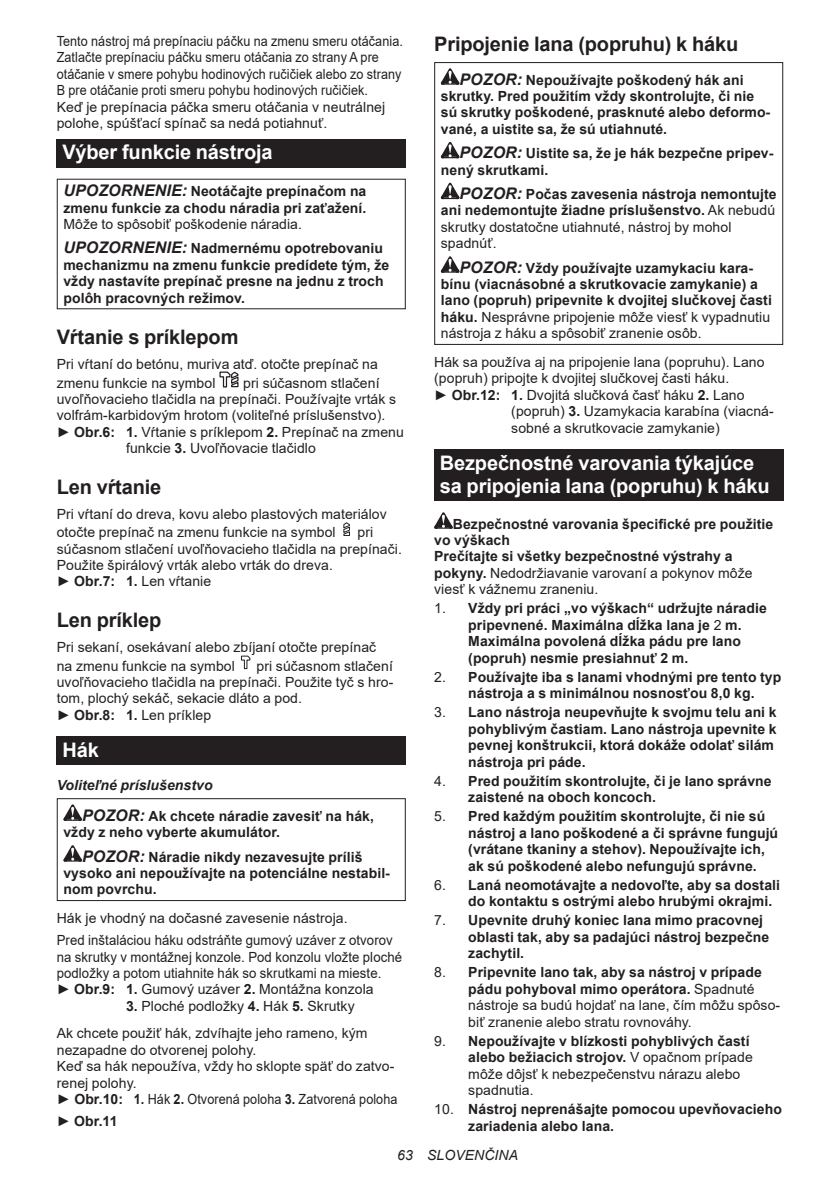
<style>
.page{position:relative;width:840px;height:1191px;background:#fff}
.page>*{position:absolute;margin:0;border:0;box-sizing:border-box;transform-origin:0 0}
.t1{font:700 20px/23.4px "Arial";letter-spacing:-.01em;color:#fff}
.t2{font:700 20px "Arial";letter-spacing:-.01em;color:#231f20}
.t3{font:700 14px/16.4px "Arial";letter-spacing:.005em;color:#231f20}
.t4{font:14px/16.4px "Arial";letter-spacing:.005em;color:#231f20}
.t5{font:14px/16.4px "Arial";letter-spacing:.005em;color:#231f20;scale:.9 1}
.t6{font:14px/16.4px "Arial";letter-spacing:.005em;color:#231f20;scale:.94 1}
.t7{font:italic 14px "Arial";letter-spacing:.005em;color:#231f20}
.s1{font-style:italic;font-size:16px}
.s2{font-weight:700;font-style:italic;font-size:16px}
.s3{font-weight:700}
.s4{font-style:italic}
.s5{font-weight:400}
</style>
<div class="page">
<div style="left:57px;top:139px;width:348px;height:29px;background:#231f20"></div>
<svg style="left:219px;top:371px;width:20px;height:17px"></svg>
<svg style="left:343px;top:522px;width:7px;height:14px"></svg>
<svg style="left:241px;top:655px;width:10px;height:14px"></svg>
<div style="left:57px;top:736px;width:348px;height:29px;background:#231f20"></div>
<svg style="left:63px;top:804px;width:19px;height:16px"></svg>
<svg style="left:63px;top:845px;width:19px;height:16px"></svg>
<div style="left:57px;top:798px;width:348px;height:103px;border:1px solid #231f20"></div>
<svg style="left:440px;top:68px;width:19px;height:17px"></svg>
<svg style="left:440px;top:142px;width:19px;height:16px"></svg>
<svg style="left:440px;top:183px;width:19px;height:16px"></svg>
<svg style="left:440px;top:256px;width:19px;height:17px"></svg>
<div style="left:434px;top:62px;width:348px;height:283px;border:1px solid #231f20"></div>
<div style="left:434px;top:449px;width:348px;height:52px;background:#231f20"></div>
<svg style="left:434px;top:512px;width:18px;height:17px"></svg>
<p class="t5" style="left:57px;top:33px;width:386px">Tento nástroj má prepínaciu páčku na zmenu smeru otáčania.<br>Zatlačte prepínaciu páčku smeru otáčania zo strany A pre otáčanie v smere pohybu hodinových ručičiek alebo zo strany B pre otáčanie proti smeru pohybu hodinových ručičiek.<br>Keď je prepínacia páčka smeru otáčania v neutrálnej polohe, spúšťací spínač sa nedá potiahnuť.</p>
<h1 class="t1" style="left:62px;top:141px;width:211px">Výber funkcie nástroja</h1>
<p class="t3" style="left:63px;top:183px;width:304px"><span class="s1">UPOZORNENIE:</span> Neotáčajte prepínačom na zmenu funkcie za chodu náradia pri zaťažení.</p>
<p class="t4" style="left:63px;top:212px;width:321px;line-height:24.4px">Môže to spôsobiť poškodenie náradia.<br><span class="s2">UPOZORNENIE:</span> <span class="s3">Nadmernému opotrebovaniu</span></p>
<p class="t3" style="left:63px;top:257px;width:327px">mechanizmu na zmenu funkcie predídete tým, že vždy nastavíte prepínač presne na jednu z troch polôh pracovných režimov.</p>
<h1 class="t2" style="left:57px;top:323px;width:183px">Vŕtanie s príklepom</h1>
<p class="t4" style="left:57px;top:354px;width:322px;line-height:18.8px">Pri vŕtaní do betónu, muriva atď. otočte prepínač na zmenu funkcie na symbol</p>
<p class="t4" style="left:243px;top:374px;width:138px">pri súčasnom stlačení</p>
<p class="t4" style="left:57px;top:391px;width:341px">uvoľňovacieho tlačidla na prepínači. Používajte vrták s</p>
<p class="t4" style="left:57px;top:407px;width:330px">volfrám-karbidovým hrotom (voliteľné príslušenstvo).</p>
<p class="t4" style="left:57px;top:423px;width:348px">► <span class="s3">Obr.6: 1.</span> Vŕtanie s príklepom <span class="s3">2.</span> Prepínač na zmenu</p>
<p class="t4" style="left:126px;top:440px;width:191px">funkcie <span class="s3">3.</span> Uvoľňovacie tlačidlo</p>
<h1 class="t2" style="left:57px;top:472px;width:106px">Len vŕtanie</h1>
<p class="t4" style="left:57px;top:504px;width:331px;line-height:18.8px">Pri vŕtaní do dreva, kovu alebo plastových materiálov otočte prepínač na zmenu funkcie na symbol</p>
<p class="t4" style="left:57px;top:524px;width:346px;text-indent:300px">pri súčasnom stlačení uvoľňovacieho tlačidla na prepínači.<br>Použite špirálový vrták alebo vrták do dreva.<br>► <span class="s3">Obr.7: 1.</span> Len vŕtanie</p>
<h1 class="t2" style="left:57px;top:606px;width:106px">Len príklep</h1>
<p class="t4" style="left:57px;top:637px;width:321px;line-height:18.8px">Pri sekaní, osekávaní alebo zbíjaní otočte prepínač na zmenu funkcie na symbol</p>
<p class="t4" style="left:57px;top:657px;width:338px;text-indent:200px">pri súčasnom stlačení uvoľňovacieho tlačidla na prepínači. Použite tyč s hro&shy;tom, plochý sekáč, sekacie dláto a pod.<br>► <span class="s3">Obr.8: 1.</span> Len príklep</p>
<h1 class="t1" style="left:62px;top:738px;width:38px">Hák</h1>
<p class="t3" style="left:82px;top:770px;width:293px;line-height:30.6px;text-indent:-25px"><span class="s4">Voliteľné príslušenstvo<br></span><span class="s1">POZOR:</span> Ak chcete náradie zavesiť na hák,</p>
<p class="t3" style="left:82px;top:820px;width:282px;line-height:24.4px;text-indent:-19px">vždy z neho vyberte akumulátor.<br><span class="s1">POZOR:</span> Náradie nikdy nezavesujte príliš</p>
<p class="t3" style="left:63px;top:865px;width:328px">vysoko ani nepoužívajte na potenciálne nestabil&shy;nom povrchu.</p>
<p class="t4" style="left:57px;top:907px;width:337px;line-height:22px">Hák je vhodný na dočasné zavesenie nástroja.<br>Pred inštaláciou háku odstráňte gumový uzáver z otvorov</p>
<p class="t6" style="left:57px;top:948px;width:369px">na skrutky v montážnej konzole. Pod konzolu vložte ploché podložky a potom utiahnite hák so skrutkami na mieste.<br>► <span class="s3">Obr.9: 1.</span> Gumový uzáver <span class="s3">2.</span> Montážna konzola</p>
<p class="t4" style="left:57px;top:991px;width:312px;line-height:27.8px;text-indent:69px"><span class="s3">3.</span> Ploché podložky <span class="s3">4.</span> Hák <span class="s3">5.</span> Skrutky<br>Ak chcete použiť hák, zdvíhajte jeho rameno, kým</p>
<p class="t4" style="left:57px;top:1041px;width:342px">nezapadne do otvorenej polohy.<br>Keď sa hák nepoužíva, vždy ho sklopte späť do zatvo&shy;renej polohy.<br>► <span class="s3">Obr.10: 1.</span> Hák <span class="s3">2.</span> Otvorená poloha <span class="s3">3.</span> Zatvorená poloha</p>
<p class="t3" style="left:57px;top:1113px;width:62px"><span class="s5">►</span> Obr.11</p>
<h1 class="t2" style="left:434px;top:30px;width:305px">Pripojenie lana (popruhu) k háku</h1>
<p class="t3" style="left:440px;top:72px;width:331px;text-indent:19px"><span class="s1">POZOR:</span> Nepoužívajte poškodený hák ani skrutky. Pred použitím vždy skontrolujte, či nie sú skrutky poškodené, prasknuté alebo deformo&shy;vané, a uistite sa, že sú utiahnuté.</p>
<p class="t3" style="left:440px;top:145px;width:334px;text-indent:19px"><span class="s1">POZOR:</span> Uistite sa, že je hák bezpečne pripev&shy;nený skrutkami.</p>
<p class="t3" style="left:440px;top:186px;width:337px;text-indent:19px"><span class="s1">POZOR:</span> Počas zavesenia nástroja nemontujte ani nedemontujte žiadne príslušenstvo. <span class="s5">Ak nebudú skrutky dostatočne utiahnuté, nástroj by mohol spadnúť.</span></p>
<p class="t3" style="left:440px;top:260px;width:332px;text-indent:19px"><span class="s1">POZOR:</span> Vždy používajte uzamykaciu kara&shy;bínu (viacnásobné a skrutkovacie zamykanie) a lano (popruh) pripevnite k dvojitej slučkovej časti háku. <span class="s5">Nesprávne pripojenie môže viesť k vypadnutiu nástroja z háku a spôsobiť zranenie osôb.</span></p>
<p class="t4" style="left:434px;top:354px;width:332px">Hák sa používa aj na pripojenie lana (popruhu). Lano</p>
<p class="t4" style="left:434px;top:370px;width:296px">(popruh) pripojte k dvojitej slučkovej časti háku.</p>
<p class="t4" style="left:434px;top:386px;width:312px">► <span class="s3">Obr.12: 1.</span> Dvojitá slučková časť háku <span class="s3">2.</span> Lano</p>
<p class="t4" style="left:511px;top:403px;width:264px">(popruh) <span class="s3">3.</span> Uzamykacia karabína (viacná-</p>
<p class="t4" style="left:511px;top:419px;width:210px">sobné a skrutkovacie zamykanie)</p>
<h1 class="t1" style="left:439px;top:451px;width:331px">Bezpečnostné varovania týkajúce sa pripojenia lana (popruhu) k háku</h1>
<p class="t3" style="left:434px;top:516px;width:340px;text-indent:19px">Bezpečnostné varovania špecifické pre použitie vo výškach<br>Prečítajte si všetky bezpečnostné výstrahy a pokyny. <span class="s5">Nedodržiavanie varovaní a pokynov môže viesť k vážnemu zraneniu.</span></p>
<p class="t3" style="left:468px;top:600px;width:300px;text-indent:-34px"><span class="s5">1.</span> Vždy pri práci „vo výškach“ udržujte náradie pripevnené. Maximálna dĺžka lana je <span class="s5">2</span> m.<br>Maximálna povolená dĺžka pádu pre lano (popruh) nesmie presiahnuť 2 m.</p>
<p class="t3" style="left:434px;top:669px;width:348px;text-align:center"><span class="s5">2.</span> Používajte iba s lanami vhodnými pre tento typ nástroja a s minimálnou nosnosťou 8,0 kg.</p>
<p class="t3" style="left:468px;top:704px;width:310px;text-indent:-34px"><span class="s5">3.</span> Lano nástroja neupevňujte k svojmu telu ani k pohyblivým častiam. Lano nástroja upevnite k pevnej konštrukcii, ktorá dokáže odolať silám nástroja pri páde.</p>
<p class="t3" style="left:468px;top:773px;width:305px;text-indent:-34px"><span class="s5">4.</span> Pred použitím skontrolujte, či je lano správne zaistené na oboch koncoch.</p>
<p class="t3" style="left:468px;top:808px;width:311px;text-indent:-34px"><span class="s5">5.</span> Pred každým použitím skontrolujte, či nie sú nástroj a lano poškodené a či správne fungujú (vrátane tkaniny a stehov). Nepoužívajte ich, ak sú poškodené alebo nefungujú správne.</p>
<p class="t3" style="left:468px;top:877px;width:313px;text-indent:-34px"><span class="s5">6.</span> Laná neomotávajte a nedovoľte, aby sa dostali do kontaktu s ostrými alebo hrubými okrajmi.</p>
<p class="t3" style="left:468px;top:912px;width:302px;text-indent:-34px"><span class="s5">7.</span> Upevnite druhý koniec lana mimo pracovnej oblasti tak, aby sa padajúci nástroj bezpečne zachytil.</p>
<p class="t4" style="left:468px;top:964px;width:313px;text-indent:-34px">8. <span class="s3">Pripevnite lano tak, aby sa nástroj v prípade pádu pohyboval mimo operátora.</span> Spadnuté nástroje sa budú hojdať na lane, čím môžu spôso&shy;biť zranenie alebo stratu rovnováhy.</p>
<p class="t4" style="left:468px;top:1032px;width:286px;text-indent:-34px">9. <span class="s3">Nepoužívajte v blízkosti pohyblivých častí alebo bežiacich strojov.</span> V opačnom prípade môže dôjsť k nebezpečenstvu nárazu alebo spadnutia.</p>
<p class="t3" style="left:468px;top:1101px;width:315px;text-indent:-34px"><span class="s5">10.</span> Nástroj neprenášajte pomocou upevňovacieho zariadenia alebo lana.</p>
<p class="t7" style="left:397px;top:1146px;width:122px">63 SLOVENČINA</p>
</div>
